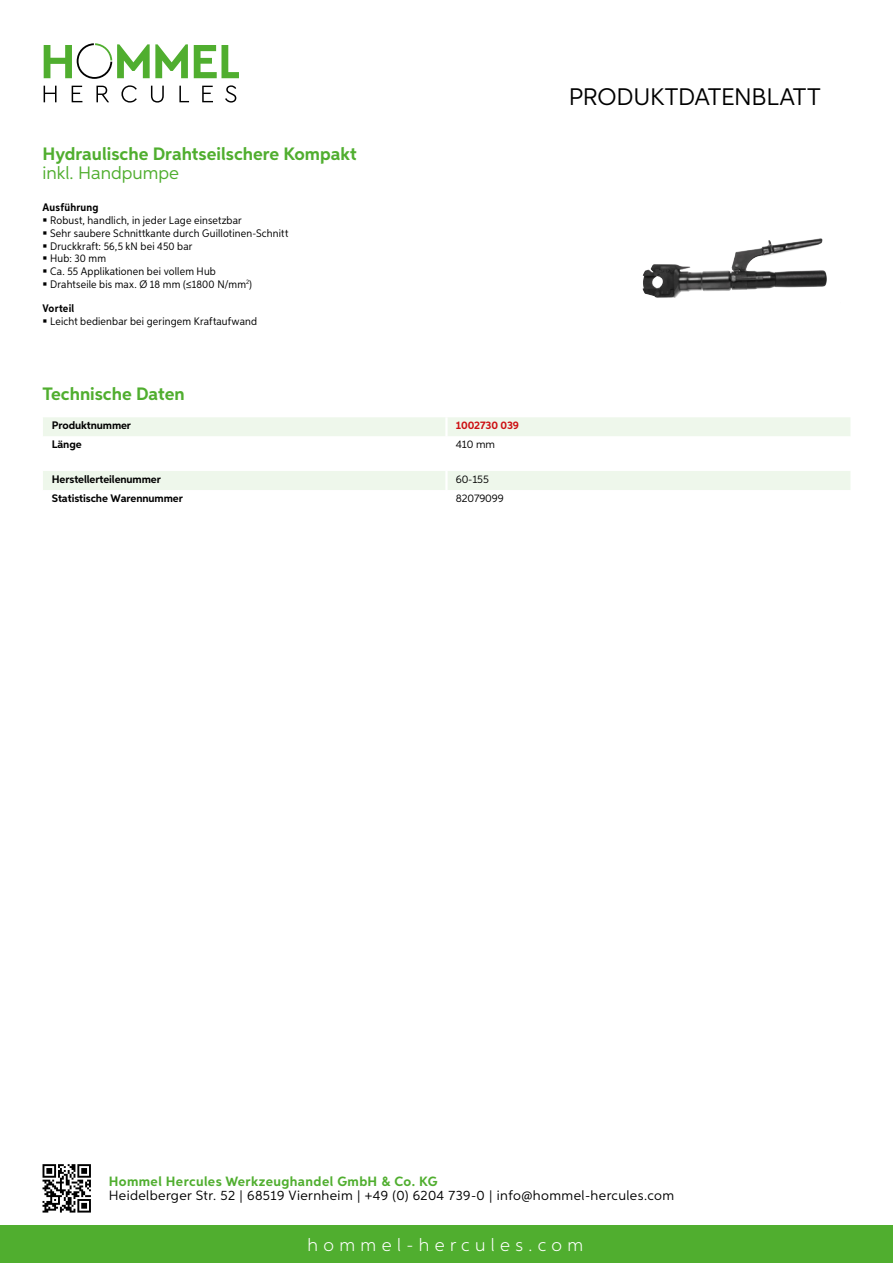
<style>
.page{position:relative;width:893px;height:1263px;background:#fff}
.page>*{position:absolute;margin:0;border:0;box-sizing:border-box;transform-origin:0 0}
.t1{font:24px "Aspira";letter-spacing:-.01em;color:#000}
.t2{font:700 18px "Aspira";color:#50ae2f}
.t3{font:300 18px "Aspira";letter-spacing:.3em;color:#fff}
.t4{font:18px "Aspira";color:#50ae2f}
.t5{font:13.5px "Aspira";letter-spacing:.03em;color:#000}
.t6{font:700 13.5px "Aspira";letter-spacing:.03em;color:#50ae2f}
.t7{font:10.95px/12.8px "Aspira Nar";letter-spacing:.015em;color:#000}
.t8{font:700 10.95px "Aspira";letter-spacing:-.01em;color:#000}
.t9{font:10.95px "Aspira";letter-spacing:-.01em;color:#000}
.t10{font:700 10.95px "Aspira Nar";letter-spacing:.02em;color:#000}
.t11{font:700 10.95px "Aspira";letter-spacing:-.01em;color:#cd1013}
</style>
<div class="page">
<div style="left:0;top:1226px;width:893px;height:37px;background:#50ae2f"></div>
<svg style="left:43px;top:1164px;width:48px;height:48px"></svg>
<svg style="left:194px;top:45px;width:45px;height:33px"></svg>
<svg style="left:44px;top:43px;width:144px;height:36px"></svg>
<svg style="left:44px;top:86px;width:13px;height:16px"></svg>
<svg style="left:72px;top:86px;width:10px;height:16px"></svg>
<svg style="left:96px;top:86px;width:13px;height:16px"></svg>
<svg style="left:121px;top:85px;width:16px;height:18px"></svg>
<svg style="left:151px;top:86px;width:13px;height:17px"></svg>
<svg style="left:179px;top:86px;width:10px;height:16px"></svg>
<svg style="left:202px;top:86px;width:11px;height:16px"></svg>
<svg style="left:225px;top:85px;width:11px;height:18px"></svg>
<div style="left:43px;top:417px;width:807px;height:19px;background:#eef7eb"></div>
<div style="left:43px;top:471px;width:807px;height:19px;background:#eef7eb"></div>
<img style="left:768px;top:238px;width:52px;height:7px">
<h2 class="t2" style="left:43px;top:142px;width:316px">Hydraulische Drahtseilschere Kompakt</h2>
<h2 class="t4" style="left:43px;top:162px;width:138px">inkl. Handpumpe</h2>
<p class="t10" style="left:43px;top:201px;width:58px">Ausführung</p>
<p class="t7" style="left:50px;top:214px;width:240px">Robust, handlich, in jeder Lage einsetzbar<br>Sehr saubere Schnittkante durch Guillotinen-Schnitt Druckkraft: 56,5 kN bei 450 bar<br>Hub: 30 mm<br>Ca. 55 Applikationen bei vollem Hub<br>Drahtseile bis max. Ø 18 mm (≤1800 N/mm<sup>2</sup>)</p>
<p class="t10" style="left:43px;top:302px;width:33px">Vorteil</p>
<p class="t7" style="left:50px;top:315px;width:209px">Leicht bedienbar bei geringem Kraftaufwand</p>
<h2 class="t2" style="left:43px;top:383px;width:144px">Technische Daten</h2>
<p class="t8" style="left:52px;top:419px;width:81px">Produktnummer</p>
<p class="t11" style="left:456px;top:419px;width:65px">1002730 039</p>
<p class="t8" style="left:52px;top:438px;width:31px">Länge</p>
<p class="t9" style="left:456px;top:438px;width:41px">410 mm</p>
<p class="t8" style="left:52px;top:472px;width:111px">Herstellerteilenummer</p>
<p class="t9" style="left:456px;top:472px;width:35px">60-155</p>
<p class="t8" style="left:52px;top:491px;width:132px">Statistische Warennummer</p>
<p class="t9" style="left:456px;top:492px;width:49px">82079099</p>
<h1 class="t1" style="left:569px;top:82px;width:253px">Produktdatenblatt</h1>
<p class="t6" style="left:109px;top:1172px;width:330px">Hommel Hercules Werkzeughandel GmbH &amp; Co. KG</p>
<p class="t5" style="left:109px;top:1187px;width:567px">Heidelberger Str. 52 | 68519 Viernheim | +49 (0) 6204 739-0 | info@hommel-hercules.com</p>
<h2 class="t3" style="left:307px;top:1234px;width:277px">hommel-hercules.com</h2>
</div>
